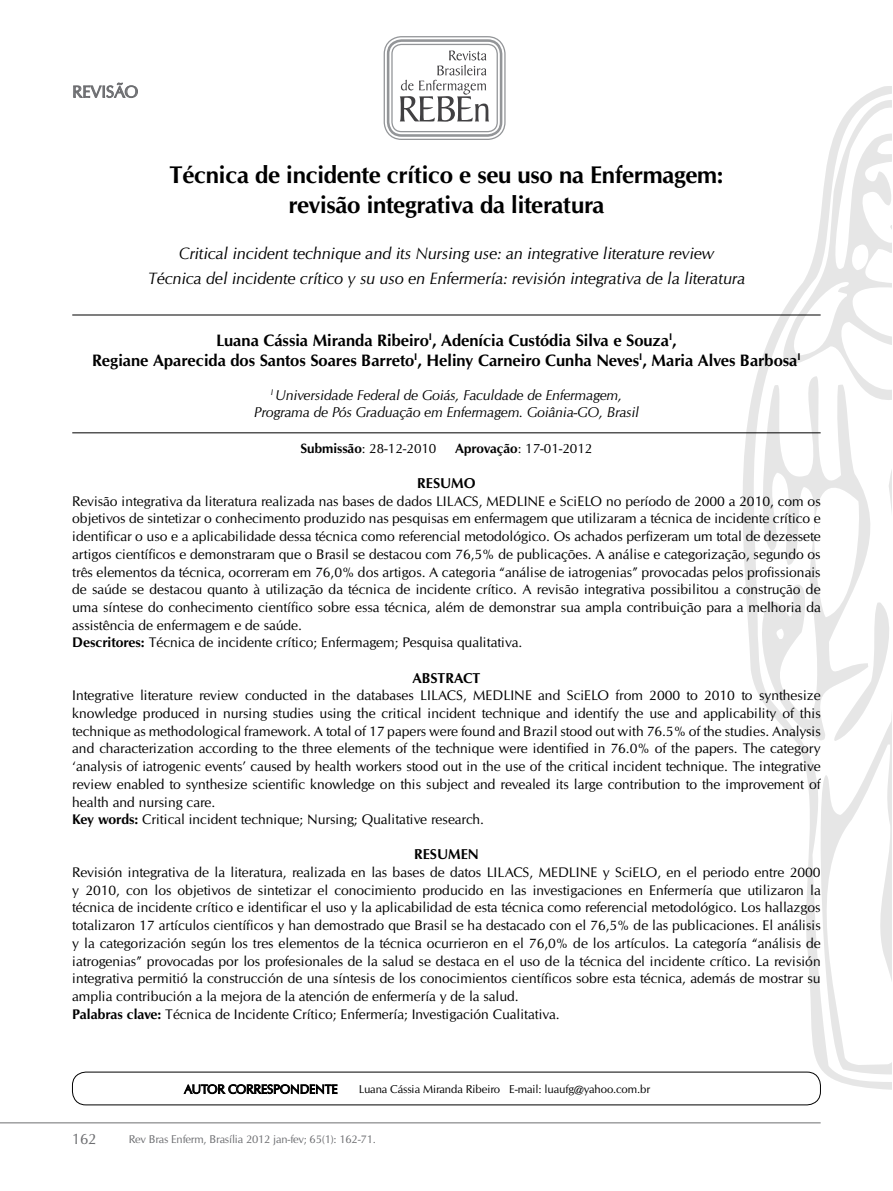
<style>
.page{position:relative;width:893px;height:1191px;background:#fff}
.page>*{position:absolute;margin:0;border:0;box-sizing:border-box;transform-origin:0 0}
.t1{font:700 24px/30px "URW Classico";letter-spacing:-.01em;color:#000;text-align:center}
.t2{font:italic 16.5px/25.2px "URW Classico";letter-spacing:-.01em;color:#000;text-align:center}
.t3{font:700 16.5px/19.8px "URW Classico";color:#000;text-align:center}
.t4{font:16.5px "URW Classico";color:#6d6e71}
.t5{font:15px "URW Classico";color:#6d6e71}
.t6{font:italic 14.25px/17.1px "URW Classico";letter-spacing:-.015em;color:#000;text-align:center}
.t7{font:700 14.25px "URW Classico";color:#000}
.t8{font:13.95px/17.7px "URW Classico";color:#000}
.t9{font:13.5px "URW Classico";color:#000}
.t10{font:12.45px "URW Classico";letter-spacing:-.01em;color:#000}
.t11{font:11.4px "URW Classico";letter-spacing:-.01em;color:#000}
.t12{font:11.25px "URW Classico";letter-spacing:-.015em;color:#6d6e71}
.s1{font-weight:700}
</style>
<div class="page">
<svg style="left:719px;top:86px;width:173px;height:1003px"></svg>
<div style="left:384px;top:36px;width:122px;height:104px;border:1px solid #939598;border-radius:17px"></div>
<div style="left:387px;top:39px;width:115px;height:98px;border:3px solid #939598;border-radius:14px"></div>
<div style="left:391px;top:44px;width:107px;height:88px;border:1px solid #939598;border-radius:10px"></div>
<svg style="left:400px;top:51px;width:89px;height:71px"></svg>
<hr style="left:0;top:1122px;width:821px;height:1px;background:#6d6e71">
<hr style="left:72px;top:315px;width:749px;height:1px;background:#000">
<hr style="left:72px;top:432px;width:749px;height:1px;background:#000">
<svg style="left:73px;top:83px;width:65px;height:15px"></svg>
<div style="left:72px;top:1072px;width:749px;height:33px;border:1px solid #000;border-radius:14px"></div>
<svg style="left:184px;top:1084px;width:153px;height:9px"></svg>
<p class="t4" style="left:72px;top:82px;width:9px">revis</p>
<p class="t4" style="left:114px;top:82px;width:21px">ão</p>
<h1 class="t1" style="left:169px;top:159px;width:555px">Técnica de incidente crítico e seu uso na Enfermagem: revisão integrativa da literatura</h1>
<p class="t2" style="left:148px;top:241px;width:599px">Critical incident technique and its Nursing use: an integrative literature review<br>Técnica del incidente crítico y su uso en Enfermería: revisión integrativa de la literatura</p>
<p class="t3" style="left:92px;top:330px;width:710px">Luana Cássia Miranda Ribeiro<sup>I</sup>, Adenícia Custódia Silva e Souza<sup>I</sup>,<br>Regiane Aparecida dos Santos Soares Barreto<sup>I</sup>, Heliny Carneiro Cunha Neves<sup>I</sup>, Maria Alves Barbosa<sup>I</sup></p>
<p class="t6" style="left:254px;top:386px;width:387px"><sup>I</sup> Universidade Federal de Goiás, Faculdade de Enfermagem,<br>Programa de Pós Graduação em Enfermagem. Goiânia-GO, Brasil</p>
<p class="t9" style="left:301px;top:441px;width:137px"><span class="s1">Submissão</span>: 28-12-2010</p>
<p class="t9" style="left:455px;top:441px;width:139px"><span class="s1">Aprovação</span>: 17-01-2012</p>
<p class="t7" style="left:417px;top:474px;width:60px">RESUMO</p>
<p class="t8" style="left:72px;top:492px;width:750px">Revisão integrativa da literatura realizada nas bases de dados LILACS, MEDLINE e SciELO no período de 2000 a 2010, com os objetivos de sintetizar o conhecimento produzido nas pesquisas em enfermagem que utilizaram a técnica de incidente crítico e identificar o uso e a aplicabilidade dessa técnica como referencial metodológico. Os achados perfizeram um total de dezessete artigos científicos e demonstraram que o Brasil se destacou com 76,5% de publicações. A análise e categorização, segundo os três elementos da técnica, ocorreram em 76,0% dos artigos. A categoria “análise de iatrogenias” provocadas pelos profissionais de saúde se destacou quanto à utilização da técnica de incidente crítico. A revisão integrativa possibilitou a construção de uma síntese do conhecimento científico sobre essa técnica, além de demonstrar sua ampla contribuição para a melhoria da assistência de enfermagem e de saúde.<br><span class="s1">Descritores:</span> Técnica de incidente crítico; Enfermagem; Pesquisa qualitativa.</p>
<p class="t7" style="left:412px;top:669px;width:69px">ABSTRACT</p>
<p class="t8" style="left:72px;top:687px;width:750px">Integrative literature review conducted in the databases LILACS, MEDLINE and SciELO from 2000 to 2010 to synthesize knowledge produced in nursing studies using the critical incident technique and identify the use and applicability of this technique as methodological framework. A total of 17 papers were found and Brazil stood out with 76.5% of the studies. Analysis and characterization according to the three elements of the technique were identified in 76.0% of the papers. The category ‘analysis of iatrogenic events’ caused by health workers stood out in the use of the critical incident technique. The integrative review enabled to synthesize scientific knowledge on this subject and revealed its large contribution to the improvement of health and nursing care.<br><span class="s1">Key words:</span> Critical incident technique; Nursing; Qualitative research.</p>
<p class="t7" style="left:414px;top:845px;width:66px">RESUMEN</p>
<p class="t8" style="left:72px;top:863px;width:750px">Revisión integrativa de la literatura, realizada en las bases de datos LILACS, MEDLINE y SciELO, en el periodo entre 2000 y 2010, con los objetivos de sintetizar el conocimiento producido en las investigaciones en Enfermería que utilizaron la técnica de incidente crítico e identificar el uso y la aplicabilidad de esta técnica como referencial metodológico. Los hallazgos totalizaron 17 artículos científicos y han demostrado que Brasil se ha destacado con el 76,5% de las publicaciones. El análisis y la categorización según los tres elementos de la técnica ocurrieron en el 76,0% de los artículos. La categoría “análisis de iatrogenias” provocadas por los profesionales de la salud se destaca en el uso de la técnica del incidente crítico. La revisión integrativa permitió la construcción de una síntesis de los conocimientos científicos sobre esta técnica, además de mostrar su amplia contribución a la mejora de la atención de enfermería y de la salud.<br><span class="s1">Palabras clave:</span> Técnica de Incidente Crítico; Enfermería; Investigación Cualitativa.</p>
<p class="t10" style="left:184px;top:1082px;width:155px">AUTOR CORRESPONDENTE</p>
<p class="t11" style="left:359px;top:1082px;width:293px">Luana Cássia Miranda Ribeiro E-mail: luaufg@yahoo.com.br</p>
<p class="t5" style="left:72px;top:1130px;width:26px">162</p>
<p class="t12" style="left:129px;top:1133px;width:249px">Rev Bras Enferm, Brasília 2012 jan-fev; 65(1): 162-71.</p>
</div>
